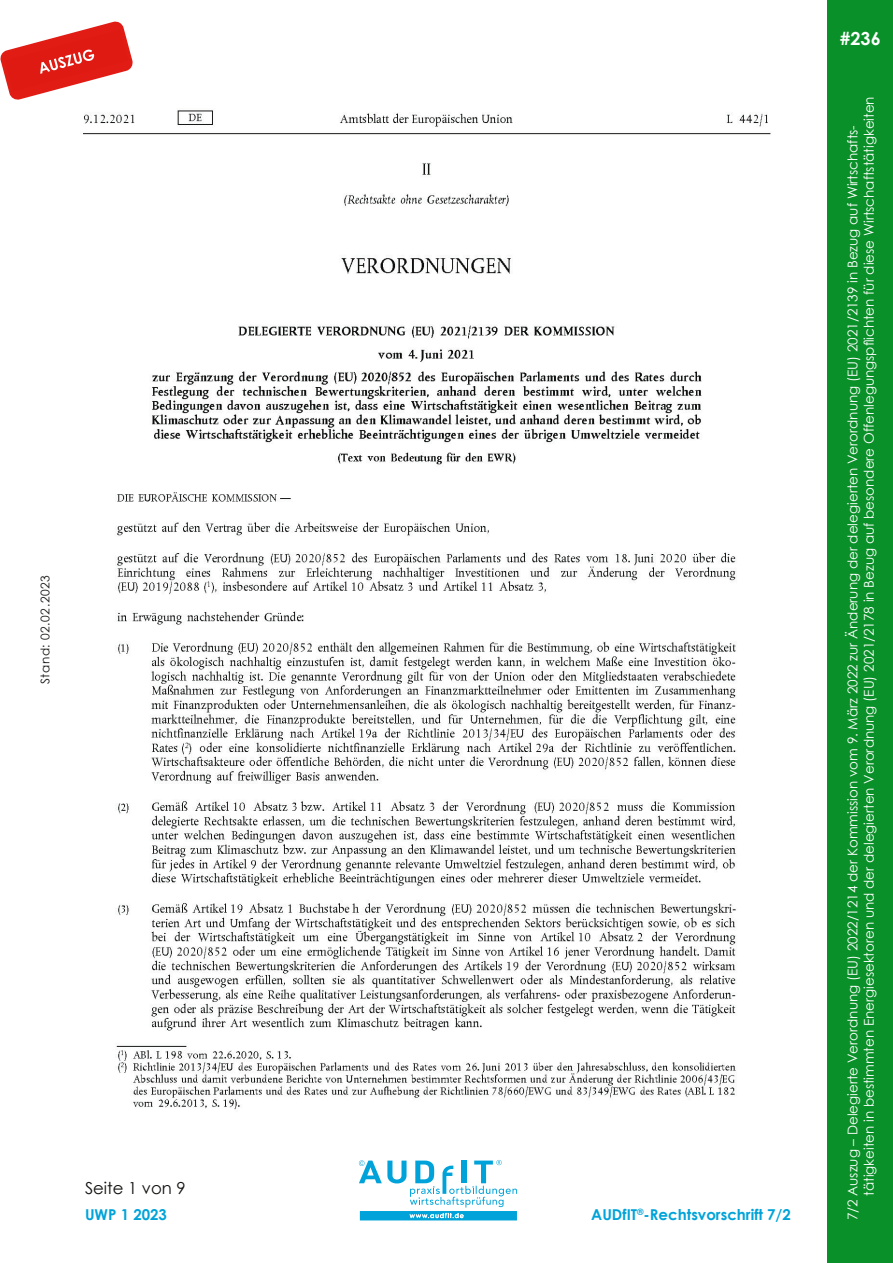
<style>
.page{position:relative;width:893px;height:1263px;background:#fff}
.page>*{position:absolute;margin:0;border:0;box-sizing:border-box;transform-origin:0 0}
.t1{font:700 18px "Century Gothic";color:#fff}
.t2{font:16.5px "Century Gothic";color:#11110f}
.t3{font:700 15px "Century Gothic";color:#00a3d9}
.t4{font:13.5px/16.2px "Century Gothic";color:#fff}
.t5{font:12px "Century Gothic";letter-spacing:.05em;color:#11110f}
</style>
<div class="page">
<img style="left:83px;top:110px;width:688px;height:1054px">
<svg style="left:0;top:21px;width:133px;height:79px"></svg>
<div style="left:827px;top:0;width:66px;height:1263px;background:#099028"></div>
<svg style="left:359px;top:1160px;width:158px;height:60px"></svg>
<p class="t5" style="left:37px;top:684px;width:111px;rotate:-90deg">Stand: 02.02.2023</p>
<p class="t2" style="left:85px;top:1176px;width:102px">Seite 1 von 9</p>
<p class="t3" style="left:85px;top:1203px;width:83px">UWP 1 2023</p>
<p class="t3" style="left:591px;top:1203px;width:201px">AUDfIT<sup>®</sup>-Rechtsvorschrift 7/2</p>
<h1 class="t1" style="left:840px;top:24px;width:43px">#236</h1>
<p class="t4" style="left:844px;top:1196px;width:1101px;text-indent:-25px;rotate:-90deg">7/2 Auszug – Delegierte Verordnung (EU) 2022/1214 der Kommission vom 9. März 2022 zur Änderung der delegierten Verordnung (EU) 2021/2139 in Bezug auf Wirtschafts&shy;tätigkeiten in bestimmten Energiesektoren und der delegierten Verordnung (EU) 2021/2178 in Bezug auf besondere Offenlegungspflichten für diese Wirtschaftstätigkeiten</p>
</div>
